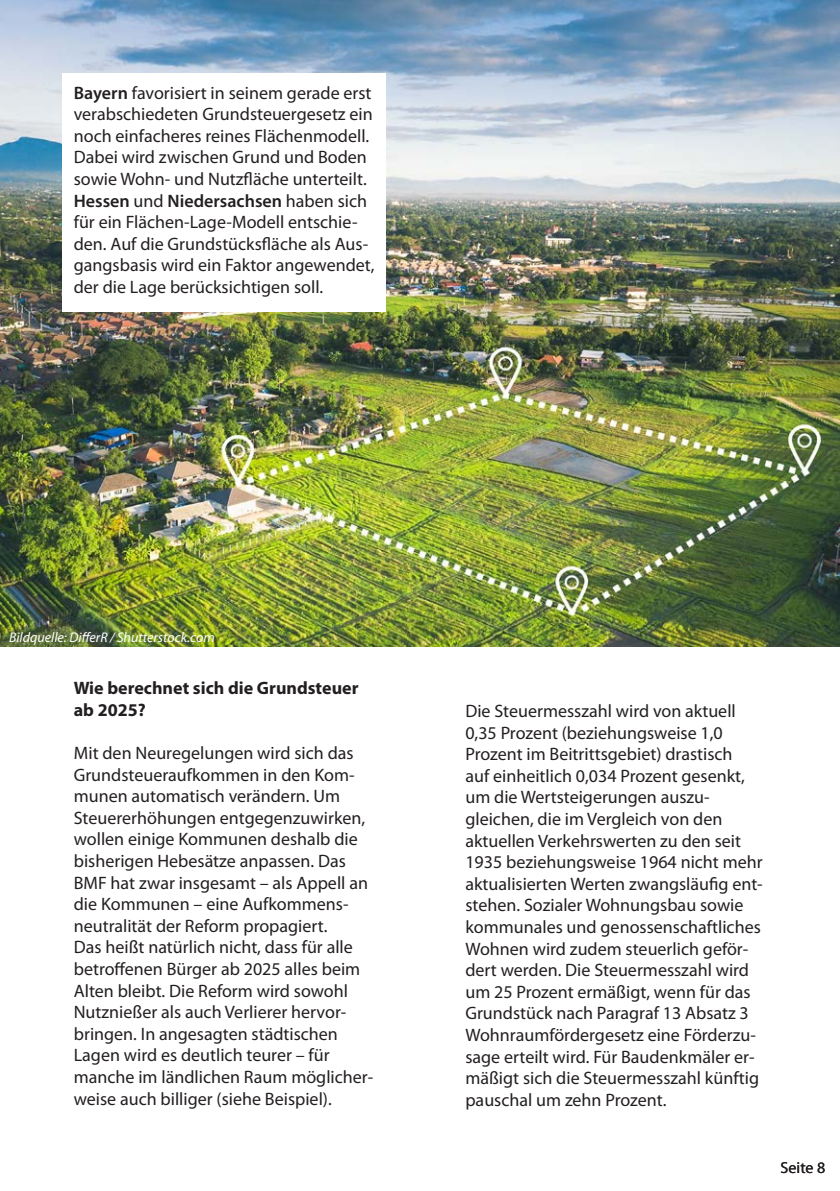
<style>
.page{position:relative;width:840px;height:1191px;background:#fff}
.page>*{position:absolute;margin:0;border:0;box-sizing:border-box;transform-origin:0 0}
.RdW_-_S00_Fliesstext{font:18px/21.6px "Myriad Pro";color:#231f20}
.RdW_-_S00_Fliesstext-2{font:700 18px/21.6px "Myriad Pro";color:#231f20}
.RdW_Seitenzahl{font:16px "Myriad Pro";color:#231f20}
.RdW_-_S08_Fußnote_07{font:italic 14px "Myriad Pro";color:#fff}
.s1{font-weight:600}
</style>
<div class="page">
<img style="left:0;top:0;width:839px;height:646px">
<div style="left:62px;top:74px;width:324px;height:238px;background:#fff"></div>
<p class="RdW_-_S00_Fliesstext" style="left:74px;top:81px;width:302px"><span class="s1">Bayern</span> favorisiert in seinem gerade erst verabschiedeten Grundsteuergesetz ein noch einfacheres reines Flächenmodell.<br>Dabei wird zwischen Grund und Boden sowie Wohn- und Nutzfläche unterteilt.<br><span class="s1">Hessen</span> und <span class="s1">Niedersachsen</span> haben sich für ein Flächen-Lage-Modell entschie&shy;den. Auf die Grundstücksfläche als Aus&shy;gangsbasis wird ein Faktor angewendet, der die Lage berücksichtigen soll.</p>
<p class="RdW_-_S08_Fußnote_07" style="left:9px;top:628px;width:207px">Bildquelle: DifferR / Shutterstock.com</p>
<p class="RdW_-_S00_Fliesstext-2" style="left:74px;top:676px;width:286px">Wie berechnet sich die Grundsteuer ab 2025?</p>
<p class="RdW_-_S00_Fliesstext" style="left:74px;top:742px;width:301px">Mit den Neuregelungen wird sich das Grundsteueraufkommen in den Kom&shy;munen automatisch verändern. Um Steuererhöhungen entgegenzuwirken, wollen einige Kommunen deshalb die bisherigen Hebesätze anpassen. Das BMF hat zwar insgesamt – als Appell an die Kommunen – eine Aufkommens&shy;neutralität der Reform propagiert.<br>Das heißt natürlich nicht, dass für alle betroffenen Bürger ab 2025 alles beim Alten bleibt. Die Reform wird sowohl Nutznießer als auch Verlierer hervor&shy;bringen. In angesagten städtischen Lagen wird es deutlich teurer – für manche im ländlichen Raum möglicher&shy;weise auch billiger (siehe Beispiel).</p>
<p class="RdW_-_S00_Fliesstext" style="left:465px;top:700px;width:299px">Die Steuermesszahl wird von aktuell 0,35 Prozent (beziehungsweise 1,0<br>Prozent im Beitrittsgebiet) drastisch<br>auf einheitlich 0,034 Prozent gesenkt, um die Wertsteigerungen auszu&shy;gleichen, die im Vergleich von den aktuellen Verkehrswerten zu den seit 1935 beziehungsweise 1964 nicht mehr aktualisierten Werten zwangsläufig ent&shy;stehen. Sozialer Wohnungsbau sowie kommunales und genossenschaftliches Wohnen wird zudem steuerlich geför&shy;dert werden. Die Steuermesszahl wird um 25 Prozent ermäßigt, wenn für das Grundstück nach Paragraf 13 Absatz 3<br>Wohnraumfördergesetz eine Förderzu&shy;sage erteilt wird. Für Baudenkmäler er&shy;mäßigt sich die Steuermesszahl künftig pauschal um zehn Prozent.</p>
<p class="RdW_Seitenzahl" style="left:780px;top:1157px;width:46px">Seite 8</p>
</div>
